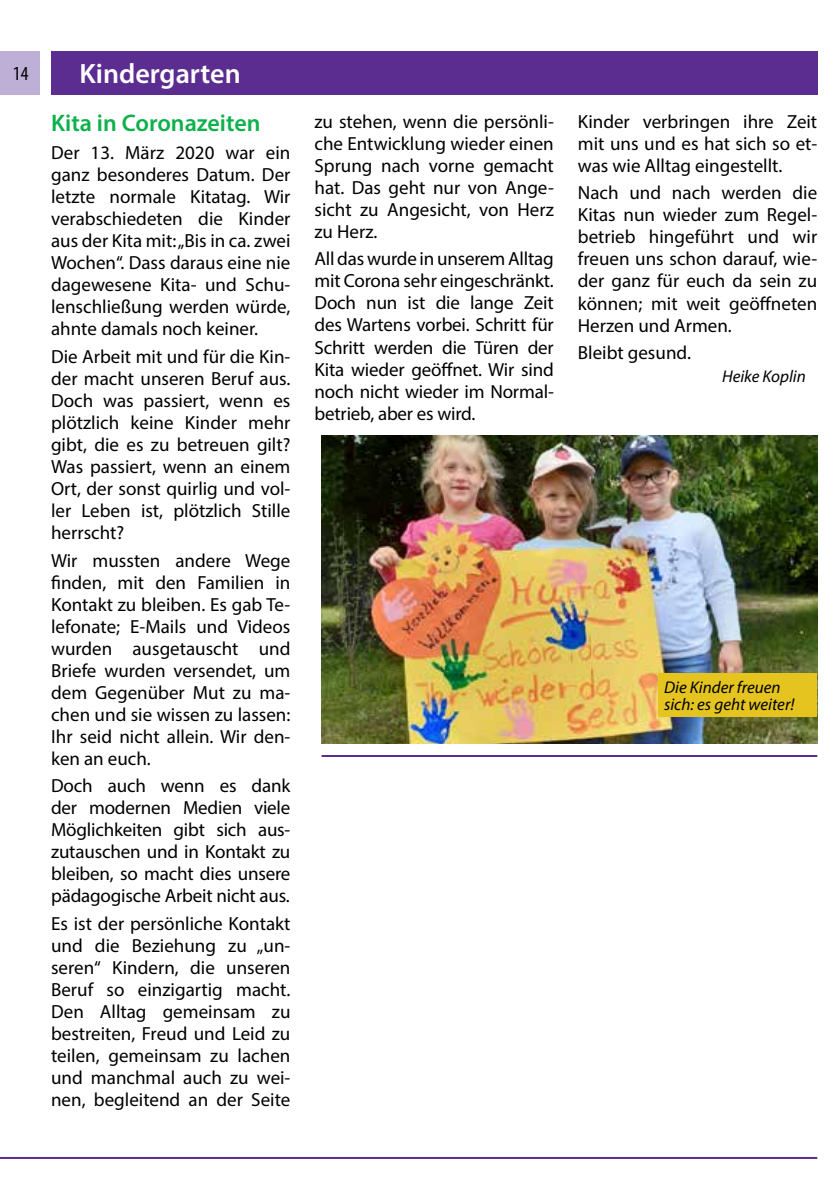
<style>
.page{position:relative;width:840px;height:1191px;background:#fff}
.page>*{position:absolute;margin:0;border:0;box-sizing:border-box;transform-origin:0 0}
.t1{font:600 28px "Myriad Pro";color:#fff}
.t2{font:600 24px "Myriad Pro";color:#0db14b}
.t3{font:condensed 20px "Myriad Pro";color:#000}
.t4{font:19px/22px "Myriad Pro";color:#000;text-align:justify}
.t5{font:italic 17px/17px "Myriad Pro";color:#000}
</style>
<div class="page">
<div style="left:0;top:51px;width:40px;height:43px;background:#beafd6"></div>
<div style="left:51px;top:51px;width:765px;height:43px;background:#5c2d91"></div>
<hr style="left:0;top:1157px;width:816px;height:2px;background:#5c2d91">
<img style="left:321px;top:435px;width:495px;height:308px">
<div style="left:658px;top:673px;width:158px;height:43px;background:#e5c420"></div>
<hr style="left:321px;top:755px;width:495px;height:2px;background:#5c2d91">
<p class="t3" style="left:13px;top:62px;width:17px">14</p>
<h1 class="t1" style="left:79px;top:56px;width:163px">Kindergarten</h1>
<p class="t2" style="left:51px;top:108px;width:211px">Kita in Coronazeiten</p>
<p class="t4" style="left:51px;top:141px;width:241px">Der 13. März 2020 war ein ganz besonderes Datum. Der letzte normale Kitatag. Wir verabschiedeten die Kinder aus der Kita mit: „Bis in ca. zwei Wochen“. Dass daraus eine nie dagewesene Kita- und Schu&shy;lenschließung werden würde, ahnte damals noch keiner.</p>
<p class="t4" style="left:51px;top:345px;width:241px">Die Arbeit mit und für die Kin&shy;der macht unseren Beruf aus.<br>Doch was passiert, wenn es plötzlich keine Kinder mehr gibt, die es zu betreuen gilt?<br>Was passiert, wenn an einem Ort, der sonst quirlig und vol&shy;ler Leben ist, plötzlich Stille herrscht?</p>
<p class="t4" style="left:51px;top:549px;width:241px">Wir mussten andere Wege finden, mit den Familien in Kontakt zu bleiben. Es gab Te&shy;lefonate; E-Mails und Videos wurden ausgetauscht und Briefe wurden versendet, um dem Gegenüber Mut zu ma&shy;chen und sie wissen zu lassen:<br>Ihr seid nicht allein. Wir den&shy;ken an euch.</p>
<p class="t4" style="left:51px;top:774px;width:241px">Doch auch wenn es dank der modernen Medien viele Möglichkeiten gibt sich aus&shy;zutauschen und in Kontakt zu bleiben, so macht dies unsere pädagogische Arbeit nicht aus.</p>
<p class="t4" style="left:51px;top:912px;width:241px">Es ist der persönliche Kontakt und die Beziehung zu „un&shy;seren“ Kindern, die unseren Beruf so einzigartig macht.<br>Den Alltag gemeinsam zu bestreiten, Freud und Leid zu teilen, gemeinsam zu lachen und manchmal auch zu wei&shy;nen, begleitend an der Seite</p>
<p class="t4" style="left:314px;top:110px;width:241px">zu stehen, wenn die persönli&shy;che Entwicklung wieder einen Sprung nach vorne gemacht hat. Das geht nur von Ange&shy;sicht zu Angesicht, von Herz zu Herz.</p>
<p class="t4" style="left:314px;top:248px;width:241px">All das wurde in unserem Alltag mit Corona sehr eingeschränkt.<br>Doch nun ist die lange Zeit des Wartens vorbei. Schritt für Schritt werden die Türen der Kita wieder geöffnet. Wir sind noch nicht wieder im Normal&shy;betrieb, aber es wird.</p>
<p class="t4" style="left:577px;top:110px;width:241px">Kinder verbringen ihre Zeit mit uns und es hat sich so et&shy;was wie Alltag eingestellt.</p>
<p class="t4" style="left:577px;top:182px;width:241px">Nach und nach werden die Kitas nun wieder zum Regel&shy;betrieb hingeführt und wir freuen uns schon darauf, wie&shy;der ganz für euch da sein zu können; mit weit geöffneten Herzen und Armen.</p>
<p class="t4" style="left:577px;top:341px;width:115px">Bleibt gesund.</p>
<p class="t5" style="left:721px;top:367px;width:85px">Heike Koplin</p>
<p class="t5" style="left:663px;top:678px;width:132px">Die Kinder freuen sich: es geht weiter!</p>
</div>
